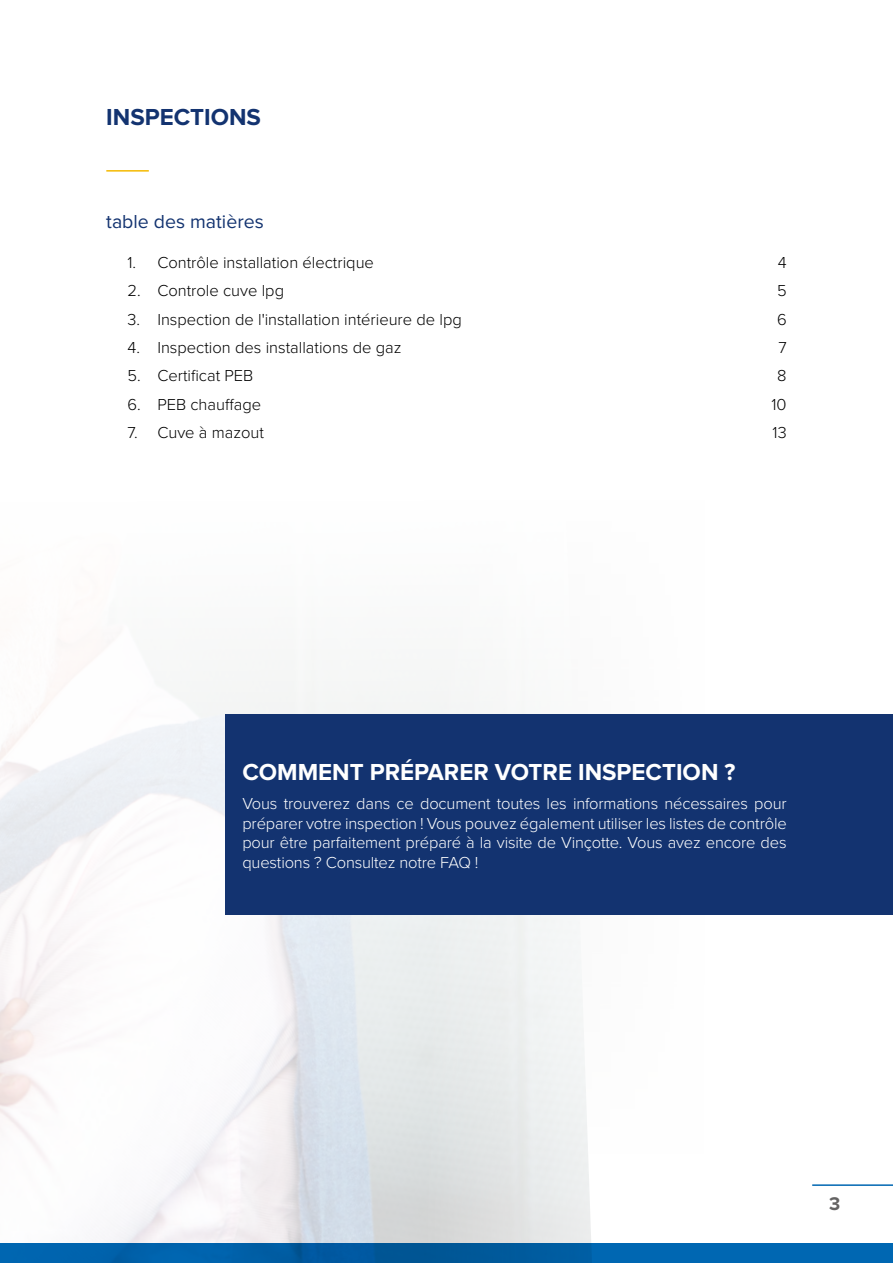
<style>
.page{position:relative;width:893px;height:1263px;background:#fff}
.page>*{position:absolute;margin:0;border:0;box-sizing:border-box;transform-origin:0 0}
.t1{font:700 24px "Proxima Nova";color:#fff}
.t2{font:700 24px "Proxima Nova";color:#133370}
.t3{font:19.5px "Proxima Nova";color:#133370}
.t4{font:700 19.05px "Proxima Nova";color:#646363}
.t5{font:300 16.5px/19.8px "Proxima Nova";letter-spacing:-.01em;color:#fff;text-align:justify}
.t6{font:300 16.5px "Proxima Nova";color:#000}
</style>
<div class="page">
<svg style="left:0;top:1243px;width:893px;height:20px;background:#0060a8"></svg>
<hr style="left:812px;top:1184px;width:81px;height:2px;background:#0067b2">
<hr style="left:106px;top:170px;width:43px;height:2px;background:#f4b900">
<div style="left:225px;top:714px;width:668px;height:201px;background:#133370"></div>
<h1 class="t2" style="left:106px;top:103px;width:156px">INSPECTIONS</h1>
<p class="t3" style="left:106px;top:210px;width:159px">table des matières</p>
<p class="t6" style="left:128px;top:250px;width:248px">1. Contrôle installation électrique</p>
<p class="t6" style="left:778px;top:250px;width:10px">4</p>
<p class="t6" style="left:128px;top:279px;width:158px">2. Controle cuve lpg</p>
<p class="t6" style="left:777px;top:279px;width:11px">5</p>
<p class="t6" style="left:128px;top:307px;width:336px">3. Inspection de l'installation intérieure de lpg</p>
<p class="t6" style="left:777px;top:307px;width:11px">6</p>
<p class="t6" style="left:128px;top:335px;width:275px">4. Inspection des installations de gaz</p>
<p class="t6" style="left:778px;top:335px;width:10px">7</p>
<p class="t6" style="left:128px;top:364px;width:127px">5. Certificat PEB</p>
<p class="t6" style="left:777px;top:364px;width:11px">8</p>
<p class="t6" style="left:128px;top:392px;width:135px">6. PEB chauffage</p>
<p class="t6" style="left:772px;top:392px;width:17px">10</p>
<p class="t6" style="left:128px;top:420px;width:138px">7. Cuve à mazout</p>
<p class="t6" style="left:773px;top:420px;width:16px">13</p>
<h1 class="t1" style="left:242px;top:759px;width:495px">COMMENT PRÉPARER VOTRE INSPECTION ?</h1>
<p class="t5" style="left:242px;top:792px;width:546px">Vous trouverez dans ce document toutes les informations nécessaires pour préparer votre inspection ! Vous pouvez également utiliser les listes de contrôle pour être parfaitement préparé à la visite de Vinçotte. Vous avez encore des questions ? Consultez notre FAQ !</p>
<p class="t4" style="left:829px;top:1193px;width:13px">3</p>
</div>
